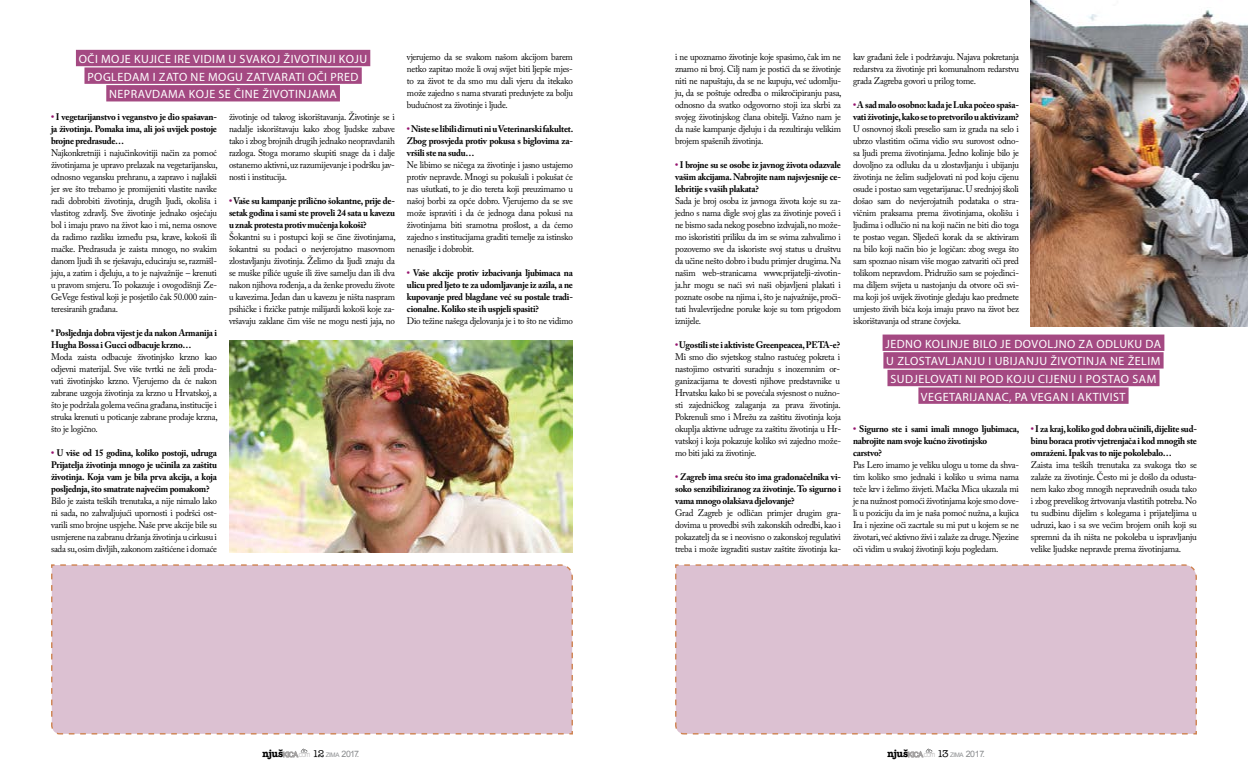
<style>
.page{position:relative;width:1248px;height:780px;background:#fff}
.page>*{position:absolute;margin:0;border:0;box-sizing:border-box;transform-origin:0 0}
.t1{font:12px/17.6px "Myriad Pro";letter-spacing:.04em;color:#fff;text-align:center}
.t2{font:9.5px/12px "Adobe Caslon Pro";letter-spacing:-.025em;color:#000;text-align:justify;scale:.95 1}
.t3{font:700 9.5px/12px "Adobe Caslon Pro";letter-spacing:-.025em;color:#000;text-align:justify;scale:.95 1}
.t4{font:8.8px "Arial";letter-spacing:-.04em;color:#8a8c8e}
.s1{color:#95126d}
.s2{font-weight:700;color:#95126d}
.s3{font-weight:700}
.s4{font-family:"American Typewriter Std";font-weight:700;font-size:10.1px;color:#000}
.s5{font-size:7.1px;color:#a3a1a1}
.s6{font-family:"Futura Std";font-weight:300;color:#a3a1a1}
.s7{font-family:"American Typewriter Std";font-weight:500;font-size:10px;color:#000}
.s8{font-size:6.2px}
</style>
<div class="page">
<svg style="left:908px;top:748px;width:24px;height:9px"></svg>
<svg style="left:283px;top:748px;width:24px;height:9px"></svg>
<div style="left:76px;top:50px;width:294px;height:16px;background:#a44982"></div>
<div style="left:84px;top:67px;width:278px;height:17px;background:#a44982"></div>
<div style="left:106px;top:85px;width:234px;height:16px;background:#a44982"></div>
<div style="left:882px;top:334px;width:282px;height:17px;background:#a44982"></div>
<div style="left:883px;top:352px;width:280px;height:16px;background:#a44982"></div>
<div style="left:887px;top:370px;width:272px;height:16px;background:#a44982"></div>
<div style="left:918px;top:387px;width:210px;height:17px;background:#a44982"></div>
<img style="left:229px;top:340px;width:343px;height:212px">
<img style="left:1030px;top:0;width:217px;height:327px">
<div style="left:675px;top:564px;width:522px;height:171px;background:#dcc1d2"></div>
<div style="left:51px;top:564px;width:522px;height:171px;background:#dcc1d2"></div>
<p class="t1" style="left:79px;top:50px;width:290px">OČI MOJE KUJICE IRE VIDIM U SVAKOJ ŽIVOTINJI KOJU<br>POGLEDAM I ZATO NE MOGU ZATVARATI OČI PRED<br>NEPRAVDAMA KOJE SE ČINE ŽIVOTINJAMA</p>
<p class="t3" style="left:51px;top:111px;width:176px"><span class="s1">•</span> I vegetarijanstvo i veganstvo je dio spašavan&shy;ja životinja. Pomaka ima, ali još uvijek postoje brojne predrasude…</p>
<p class="t2" style="left:51px;top:147px;width:177px">Najkonkretniji i najučinkovitiji način za pomoć životinjama je upravo prelazak na vegetarijansku, odnosno vegansku prehranu, a zapravo i najlakši jer sve što trebamo je promijeniti vlastite navike radi dobrobiti životinja, drugih ljudi, okoliša i vlastitog zdravlj. Sve životinje jednako osjećaju bol i imaju pravo na život kao i mi, nema osnove da radimo razliku između psa, krave, kokoši ili mačke. Predrasuda je zaista mnogo, no svakim danom ljudi ih se rješavaju, educiraju se, razmišl&shy;jaju, a zatim i djeluju, a to je najvažnije – krenuti u pravom smjeru. To pokazuje i ovogodišnji Ze-GeVege festival koji je posjetilo čak 50.000 zain&shy;teresiranih građana.</p>
<p class="t3" style="left:51px;top:327px;width:176px">* Posljednja dobra vijest je da nakon Armanija i<br>Hugha Bossa i Gucci odbacuje krzno…</p>
<p class="t2" style="left:51px;top:351px;width:177px">Moda zaista odbacuje životinjsko krzno kao odjevni materijal. Sve više tvrtki ne želi proda&shy;vati životinjsko krzno. Vjerujemo da će nakon zabrane uzgoja životinja za krzno u Hrvatskoj, a što je podržala golema većina građana, institucije i struka krenuti u poticanje zabrane prodaje krzna, što je logično.</p>
<p class="t3" style="left:51px;top:447px;width:176px"><span class="s1">•</span> U više od 15 godina, koliko postoji, udruga Prijatelja životinja mnogo je učinila za zaštitu životinja. Koja vam je bila prva akcija, a koja posljednja, što smatrate najvećim pomakom?</p>
<p class="t2" style="left:51px;top:495px;width:176px">Bilo je zaista teških trenutaka, a nije nimalo lako ni sada, no zahvaljujući upornosti i podršci ost&shy;varili smo brojne uspjehe. Naše prve akcije bile su usmjerene na zabranu držanja životinja u cirkusu i sada su, osim divljih, zakonom zaštićene i domaće</p>
<p class="t2" style="left:229px;top:111px;width:176px">životinje od takvog iskorištavanja. Životinje se i nadalje iskorištavaju kako zbog ljudske zabave tako i zbog brojnih drugih jednako neopravdanih razloga. Stoga moramo skupiti snage da i dalje ostanemo aktivni, uz razumijevanje i podršku jav&shy;nosti i institucija.</p>
<p class="t3" style="left:229px;top:195px;width:176px"><span class="s1">•</span> Vaše su kampanje prilično šokantne, prije de&shy;setak godina i sami ste proveli 24 sata u kavezu u znak protesta protiv mučenja kokoši?</p>
<p class="t2" style="left:229px;top:231px;width:177px">Šokantni su i postupci koji se čine životinjama, šokantni su podaci o nevjerojatno masovnom zlostavljanju životinja. Želimo da ljudi znaju da se muške piliće uguše ili žive samelju dan ili dva nakon njihova rođenja, a da ženke provedu živote u kavezima. Jedan dan u kavezu je ništa naspram psihičke i fizičke patnje milijardi kokoši koje za&shy;vršavaju zaklane čim više ne mogu nesti jaja, no</p>
<p class="t2" style="left:407px;top:51px;width:176px">vjerujemo da se svakom našom akcijom barem netko zapitao može li ovaj svijet biti ljepše mjes&shy;to za život te da smo mu dali vjeru da itekako može zajedno s nama stvarati preduvjete za bolju budućnost za životinje i ljude.</p>
<p class="t3" style="left:407px;top:123px;width:176px"><span class="s1">•</span> Niste se libili dirnuti ni u Veterinarski fakultet.<br>Zbog prosvjeda protiv pokusa s biglovima za&shy;vršili ste na sudu…</p>
<p class="t2" style="left:407px;top:159px;width:176px">Ne libimo se ničega za životinje i jasno ustajemo protiv nepravde. Mnogi su pokušali i pokušat će nas ušutkati, to je dio tereta koji preuzimamo u našoj borbi za opće dobro. Vjerujemo da se sve može ispraviti i da će jednoga dana pokusi na životinjama biti sramotna prošlost, a da ćemo zajedno s institucijama graditi temelje za istinsko nenasilje i dobrobit.</p>
<p class="t3" style="left:407px;top:267px;width:176px"><span class="s1">•</span> Vaše akcije protiv izbacivanja ljubimaca na ulicu pred ljeto te za udomljavanje iz azila, a ne kupovanje pred blagdane već su postale tradi&shy;cionalne. Koliko ste ih uspjeli spasiti?</p>
<p class="t2" style="left:407px;top:315px;width:176px">Dio težine našega djelovanja je i to što ne vidimo</p>
<p class="t2" style="left:675px;top:51px;width:177px">i ne upoznamo životinje koje spasimo, čak im ne znamo ni broj. Cilj nam je postići da se životinje niti ne napuštaju, da se ne kupuju, već udomlju&shy;ju, da se poštuje odredba o mikročipiranju pasa, odnosno da svatko odgovorno stoji iza skrbi za svojeg životinjskog člana obitelji. Važno nam je da naše kampanje djeluju i da rezultiraju velikim brojem spašenih životinja.</p>
<p class="t3" style="left:675px;top:159px;width:176px"><span class="s1">•</span> I brojne su se osobe iz javnog života odazvale vašim akcijama. Nabrojite nam najsvjesnije ce&shy;lebritije s vaših plakata?</p>
<p class="t2" style="left:675px;top:195px;width:176px">Sada je broj osoba iz javnoga života koje su za&shy;jedno s nama digle svoj glas za životinje poveći i ne bismo sada nekog posebno izdvajali, no može&shy;mo iskoristiti priliku da im se svima zahvalimo i pozovemo sve da iskoriste svoj status u društvu da učine nešto dobro i budu primjer drugima. Na našim web-stranicama www.prijatelji-zivotin&shy;ja.hr mogu se naći svi naši objavljeni plakati i poznate osobe na njima i, što je najvažnije, proči&shy;tati hvalevrijedne poruke koje su tom prigodom iznijele.</p>
<p class="t2" style="left:675px;top:339px;width:176px"><span class="s2">•</span> <span class="s3">Ugostili ste i aktiviste Greenpeacea, PETA-e?<br></span>Mi smo dio svjetskog stalno rastućeg pokreta i nastojimo ostvariti suradnju s inozemnim or&shy;ganizacijama te dovesti njihove predstavnike u Hrvatsku kako bi se povećala svjesnost o nužno&shy;sti zajedničkog zalaganja za prava životinja.<br>Pokrenuli smo i Mrežu za zaštitu životinja koja okuplja aktivne udruge za zaštitu životinja u Hr&shy;vatskoj i koja pokazuje koliko svi zajedno može&shy;mo biti jaki za životinje.</p>
<p class="t3" style="left:675px;top:471px;width:176px"><span class="s1">•</span> Zagreb ima sreću što ima gradonačelnika vi&shy;soko senzibiliziranog za životinje. To sigurno i vama mnogo olakšava djelovanje?</p>
<p class="t2" style="left:675px;top:507px;width:176px">Grad Zagreb je odličan primjer drugim gra&shy;dovima u provedbi svih zakonskih odredbi, kao i pokazatelj da se i neovisno o zakonskoj regulativi treba i može izgraditi sustav zaštite životinja ka-</p>
<p class="t2" style="left:853px;top:51px;width:176px">kav građani žele i podržavaju. Najava pokretanja redarstva za životinje pri komunalnom redarstvu grada Zagreba govori u prilog tome.</p>
<p class="t3" style="left:853px;top:99px;width:176px"><span class="s1">•</span> A sad malo osobno: kada je Luka počeo spaša&shy;vati životinje, kako se to pretvorilo u aktivizam?</p>
<p class="t2" style="left:853px;top:123px;width:176px">U osnovnoj školi preselio sam iz grada na selo i ubrzo vlastitim očima vidio svu surovost odno&shy;sa ljudi prema životinjama. Jedno kolinje bilo je dovoljno za odluku da u zlostavljanju i ubijanju životinja ne želim sudjelovati ni pod koju cijenu osude i postao sam vegetarijanac. U srednjoj školi došao sam do nevjerojatnih podataka o stra&shy;vičnim praksama prema životinjama, okolišu i ljudima i odlučio ni na koji način ne biti dio toga te postao vegan. Sljedeći korak da se aktiviram na bilo koji način bio je logičan: zbog svega što sam spoznao nisam više mogao zatvariti oči pred tolikom nepravdom. Pridružio sam se pojedinci&shy;ma diljem svijeta u nastojanju da otvore oči svi&shy;ma koji još uvijek životinje gledaju kao predmete umjesto živih bića koja imaju pravo na život bez iskorištavanja od strane čovjeka.</p>
<p class="t1" style="left:885px;top:335px;width:277px">JEDNO KOLINJE BILO JE DOVOLJNO ZA ODLUKU DA U ZLOSTAVLJANJU I UBIJANJU ŽIVOTINJA NE ŽELIM SUDJELOVATI NI POD KOJU CIJENU I POSTAO SAM VEGETARIJANAC, PA VEGAN I AKTIVIST</p>
<p class="t3" style="left:1030px;top:423px;width:176px"><span class="s1">•</span> I za kraj, koliko god dobra učinili, dijelite sud&shy;binu boraca protiv vjetrenjača i kod mnogih ste omraženi. Ipak vas to nije pokolebalo…</p>
<p class="t2" style="left:1030px;top:459px;width:176px">Zaista ima teških trenutaka za svakoga tko se zalaže za životinje. Često mi je došlo da odusta&shy;nem kako zbog mnogih nepravednih osuda tako i zbog prevelikog žrtvovanja vlastitih potreba. No tu sudbinu dijelim s kolegama i prijateljima u udruzi, kao i sa sve većim brojem onih koji su spremni da ih ništa ne pokoleba u ispravljanju velike ljudske nepravde prema životinjama.</p>
<p class="t3" style="left:853px;top:423px;width:176px;text-align:left"><span class="s1">•</span> Sigurno ste i sami imali mnogo ljubimaca, nabrojite nam svoje kućno životinjsko<br>carstvo?</p>
<p class="t2" style="left:853px;top:459px;width:176px">Pas Lero imamo je veliku ulogu u tome da shva&shy;tim koliko smo jednaki i koliko u svima nama teče krv i želimo živjeti. Mačka Mica ukazala mi je na nužnost pomoći životinjama koje smo dove&shy;li u poziciju da im je naša pomoć nužna, a kujica Ira i njezine oči zacrtale su mi put u kojem se ne životari, već aktivno živi i zalaže za druge. Njezine oči vidim u svakoj životinji koju pogledam.</p>
<p class="t4" style="left:262px;top:748px;width:98px"><span class="s4">njuš</span><span class="s5">KICA</span><span class="s6">.com</span> <span class="s7">12</span> <span class="s8">ZIMA</span> 2017.</p>
<p class="t4" style="left:887px;top:748px;width:99px"><span class="s4">njuš</span><span class="s5">KICA</span><span class="s6">.com</span> <span class="s7">13</span> <span class="s8">ZIMA</span> 2017.</p>
</div>
